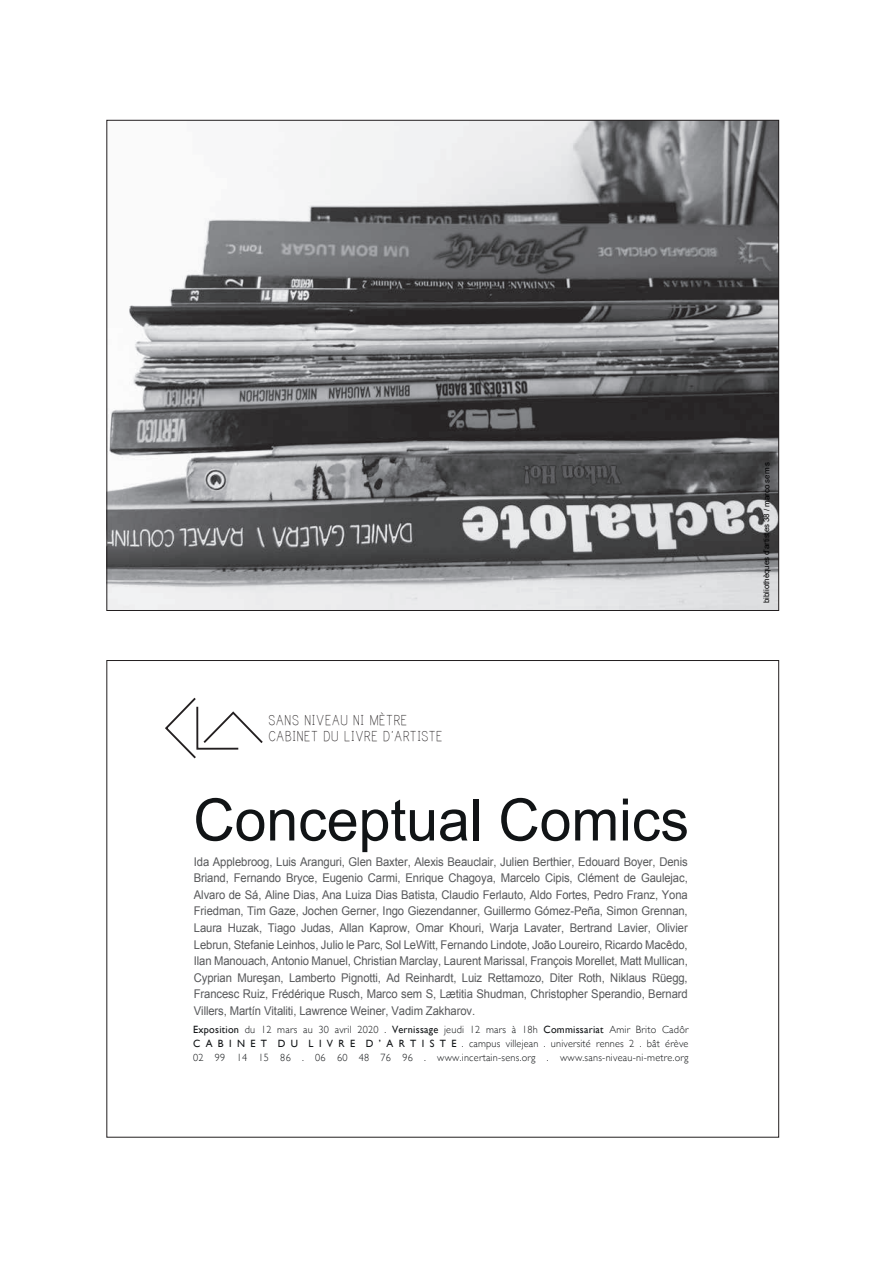
<style>
.page{position:relative;width:893px;height:1263px;background:#fff}
.page>*{position:absolute;margin:0;border:0;box-sizing:border-box;transform-origin:0 0}
.t1{font:58.5px "Arial";color:#111416}
.t2{font:16.5px/16.5px "Print Clearly";color:#231f20}
.t3{font:12px/16.5px "Arial";letter-spacing:-.01em;color:#57585a;text-align:justify;scale:.94 1}
.t4{font:300 10.5px/14px "Gill Sans";letter-spacing:.025em;color:#111416;text-align:justify}
.t5{font:7.8px "Arial";color:#000001}
.s1{font-weight:400}
</style>
<div class="page">
<img style="left:108px;top:122px;width:669px;height:487px">
<svg style="left:165px;top:697px;width:98px;height:62px"></svg>
<h2 class="t2" style="left:268px;top:712px;width:176px">SANS NIVEAU NI MÈTRE<br>CABINET DU LIVRE D’ARTISTE</h2>
<h1 class="t1" style="left:193px;top:782px;width:497px">Conceptual Comics</h1>
<p class="t3" style="left:194px;top:853px;width:527px">Ida Applebroog, Luis Aranguri, Glen Baxter, Alexis Beauclair, Julien Berthier, Edouard Boyer, Denis Briand, Fernando Bryce, Eugenio Carmi, Enrique Chagoya, Marcelo Cipis, Clément de Gaulejac, Alvaro de Sá, Aline Dias, Ana Luiza Dias Batista, Claudio Ferlauto, Aldo Fortes, Pedro Franz, Yona Friedman, Tim Gaze, Jochen Gerner, Ingo Giezendanner, Guillermo Gómez-Peña, Simon Grennan, Laura Huzak, Tiago Judas, Allan Kaprow, Omar Khouri, Warja Lavater, Bertrand Lavier, Olivier Lebrun, Stefanie Leinhos, Julio le Parc, Sol LeWitt, Fernando Lindote, João Loureiro, Ricardo Macêdo, Ilan Manouach, Antonio Manuel, Christian Marclay, Laurent Marissal, François Morellet, Matt Mullican, Cyprian Mureşan, Lamberto Pignotti, Ad Reinhardt, Luiz Rettamozo, Diter Roth, Niklaus Rüegg, Francesc Ruiz, Frédérique Rusch, Marco sem S, Lætitia Shudman, Christopher Sperandio, Bernard Villers, Martín Vitaliti, Lawrence Weiner, Vadim Zakharov.</p>
<p class="t4" style="left:193px;top:1022px;width:497px"><span class="s1">Exposition</span> du 12 mars au 30 avril 2020 . <span class="s1">Vernissage</span> jeudi 12 mars à 18h <span class="s1">Commissariat</span> Amir Brito Cadôr <span class="s1">C A B I N E T D U L I V R E D ’ A R T I S T E</span> . campus villejean . université rennes 2 . bât érève 02 99 14 15 86 . 06 60 48 76 96 . www.incertain-sens.org . www.sans-niveau-ni-metre.org</p>
<p class="t5" style="left:761px;top:603px;width:143px;rotate:-90deg">bib i ol th seuqè d’a i str tes 38 / marco sem s</p>
</div>
